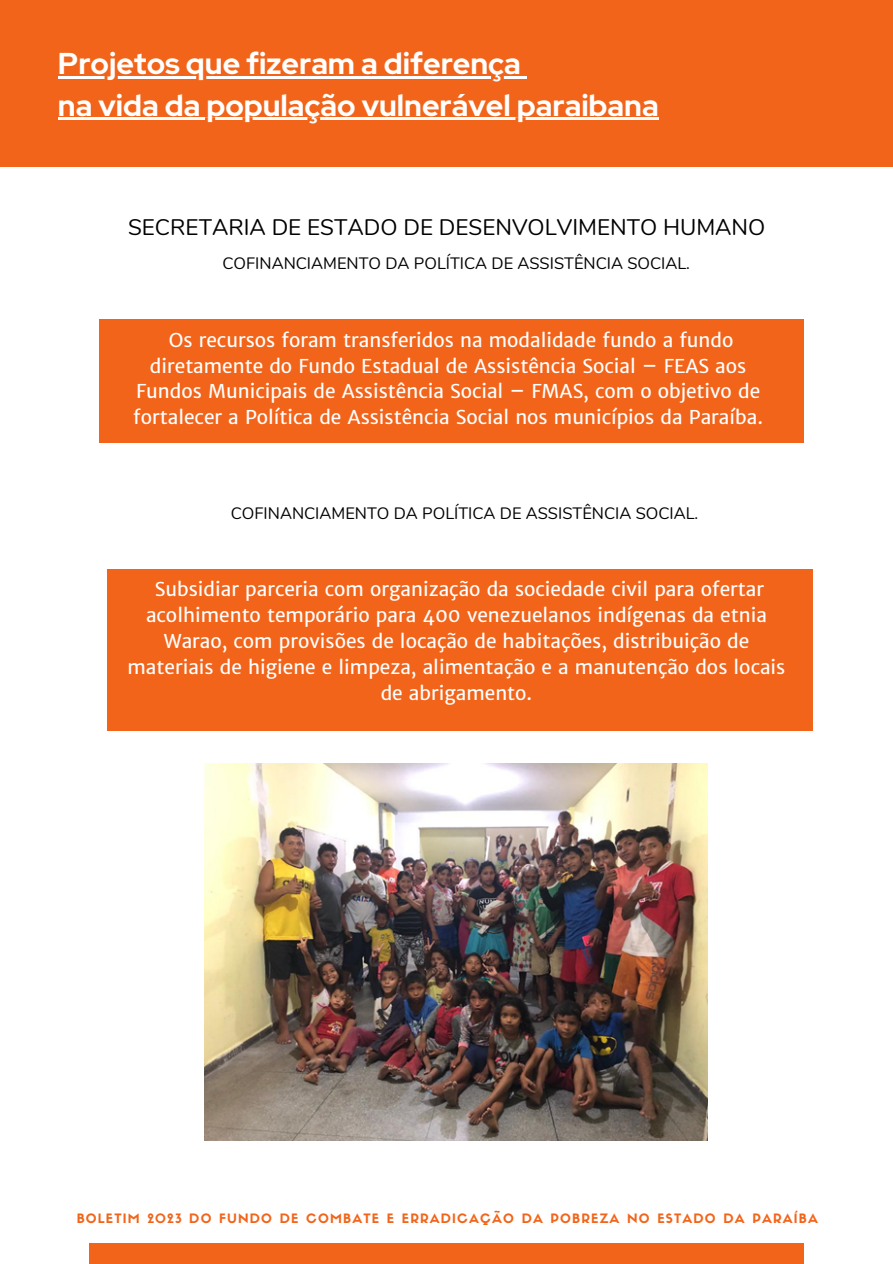
<style>
.page{position:relative;width:893px;height:1264px;background:#fff}
.page>*{position:absolute;margin:0;border:0;box-sizing:border-box;transform-origin:0 0}
.t1{font:700 30px "Red Hat Display";color:#fff}
.t2{font:22.5px "Nunito";color:#000}
.t3{font:19.2px/25.8px "Merriweather Sans";color:#fff;text-align:center}
.t4{font:16.5px "Nunito";color:#000}
.t5{font:12.75px "Sifonn Basic";letter-spacing:.09em;color:#f26419}
</style>
<div class="page">
<div style="left:0;top:0;width:892px;height:166px;background:#f26419"></div>
<div style="left:89px;top:1243px;width:715px;height:20px;background:#f26419"></div>
<div style="left:99px;top:319px;width:704px;height:124px;background:#f26419"></div>
<div style="left:107px;top:569px;width:705px;height:161px;background:#f26419"></div>
<img style="left:205px;top:763px;width:503px;height:377px">
<hr style="left:58px;top:76px;width:463px;height:2px;background:#fff">
<svg style="left:521px;top:76px;width:6px;height:2px"></svg>
<hr style="left:58px;top:118px;width:600px;height:2px;background:#fff">
<h3 class="t1" style="left:58px;top:43px;width:464px">Projetos que fizeram a diferença</h3>
<h4 class="t1" style="left:58px;top:85px;width:602px">na vida da população vulnerável paraibana</h4>
<h4 class="t2" style="left:128px;top:212px;width:638px">SECRETARIA DE ESTADO DE DESENVOLVIMENTO HUMANO</h4>
<p class="t4" style="left:222px;top:252px;width:469px">COFINANCIAMENTO DA POLÍTICA DE ASSISTÊNCIA SOCIAL.</p>
<h2 class="t3" style="left:133px;top:327px;width:631px">Os recursos foram transferidos na modalidade fundo a fundo diretamente do Fundo Estadual de Assistência Social – FEAS aos Fundos Municipais de Assistência Social – FMAS, com o objetivo de fortalecer a Política de Assistência Social nos municípios da Paraíba.</h2>
<p class="t4" style="left:231px;top:502px;width:469px">COFINANCIAMENTO DA POLÍTICA DE ASSISTÊNCIA SOCIAL.</p>
<p class="t3" style="left:127px;top:576px;width:659px">Subsidiar parceria com organização da sociedade civil para ofertar acolhimento temporário para 400 venezuelanos indígenas da etnia Warao, com provisões de locação de habitações, distribuição de materiais de higiene e limpeza, alimentação e a manutenção dos locais de abrigamento.</p>
<h3 class="t5" style="left:77px;top:1213px;width:742px">BOLETIM 2023 DO FUNDO DE COMBATE E ERRADICAÇÃO DA POBREZA NO ESTADO DA PARAÍBA</h3>
</div>
